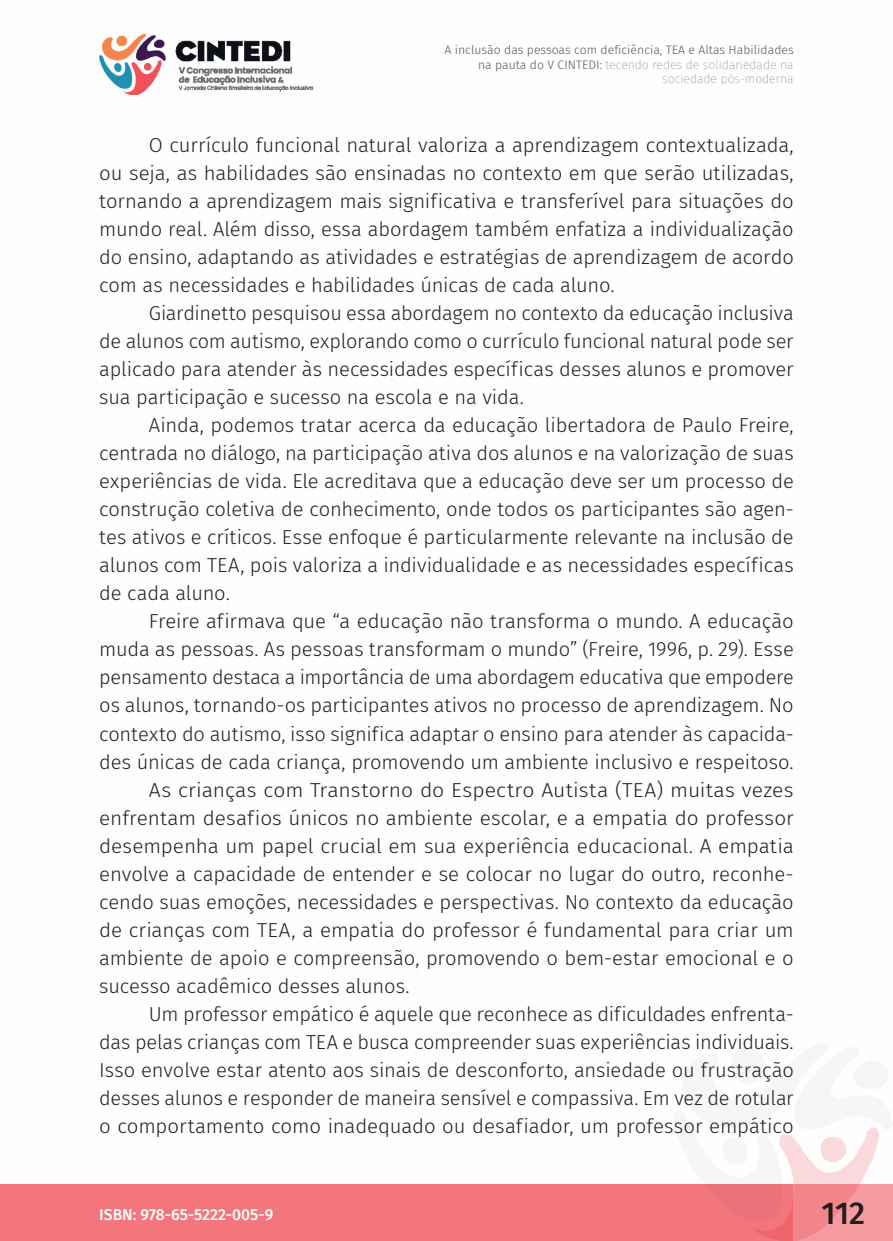
<style>
.page{position:relative;width:893px;height:1241px;background:#fff}
.page>*{position:absolute;margin:0;border:0;box-sizing:border-box;transform-origin:0 0}
.t1{font:500 31.5px "Fira Sans";color:#231f20}
._6_CORPO{font:300 20.12px/28px "Fira Sans";letter-spacing:-.005em;color:#231f20;text-align:justify}
._6_CORPO-2{font:300 20.12px/28px "Fira Sans";letter-spacing:-.005em;color:#231f20;text-align:justify;scale:1.05 1}
.t2{font:500 15.75px "Fira Sans";color:#fff}
.t3{font:300 12.25px/14.7px "Fira Sans";color:#57585a;text-align:right}
.s1{font-weight:100}
</style>
<div class="page">
<div style="left:0;top:1184px;width:794px;height:56px;background:#f2767c"></div>
<img style="left:99px;top:33px;width:214px;height:61px">
<svg style="left:688px;top:1049px;width:205px;height:191px"></svg>
<p class="t3" style="left:444px;top:42px;width:351px">A inclusão das pessoas com deficiência, TEA e Altas Habilidades na pauta do V CINTEDI: <span class="s1">tecendo redes de solidariedade na sociedade pós-moderna</span></p>
<p class="_6_CORPO" style="left:99px;top:131px;width:696px;text-indent:50px">O currículo funcional natural valoriza a aprendizagem contextualizada, ou seja, as habilidades são ensinadas no contexto em que serão utilizadas, tornando a aprendizagem mais significativa e transferível para situações do mundo real. Além disso, essa abordagem também enfatiza a individualização do ensino, adaptando as atividades e estratégias de aprendizagem de acordo com as necessidades e habilidades únicas de cada aluno.</p>
<p class="_6_CORPO" style="left:99px;top:299px;width:696px;text-indent:50px">Giardinetto pesquisou essa abordagem no contexto da educação inclusiva de alunos com autismo, explorando como o currículo funcional natural pode ser aplicado para atender às necessidades específicas desses alunos e promover sua participação e sucesso na escola e na vida.</p>
<p class="_6_CORPO" style="left:99px;top:411px;width:696px;text-indent:50px">Ainda, podemos tratar acerca da educação libertadora de Paulo Freire, centrada no diálogo, na participação ativa dos alunos e na valorização de suas experiências de vida. Ele acreditava que a educação deve ser um processo de construção coletiva de conhecimento, onde todos os participantes são agen&shy;tes ativos e críticos. Esse enfoque é particularmente relevante na inclusão de alunos com TEA, pois valoriza a individualidade e as necessidades específicas de cada aluno.</p>
<p class="_6_CORPO" style="left:99px;top:607px;width:696px;text-indent:50px">Freire afirmava que “a educação não transforma o mundo. A educação muda as pessoas. As pessoas transformam o mundo” (Freire, 1996, p. 29). Esse pensamento destaca a importância de uma abordagem educativa que empodere os alunos, tornando-os participantes ativos no processo de aprendizagem. No contexto do autismo, isso significa adaptar o ensino para atender às capacida&shy;des únicas de cada criança, promovendo um ambiente inclusivo e respeitoso.</p>
<p class="_6_CORPO-2" style="left:99px;top:775px;width:663px;text-indent:50px">As crianças com Transtorno do Espectro Autista (TEA) muitas vezes enfrentam desafios únicos no ambiente escolar, e a empatia do professor desempenha um papel crucial em sua experiência educacional. A empatia envolve a capacidade de entender e se colocar no lugar do outro, reconhe&shy;cendo suas emoções, necessidades e perspectivas. No contexto da educação de crianças com TEA, a empatia do professor é fundamental para criar um ambiente de apoio e compreensão, promovendo o bem-estar emocional e o sucesso acadêmico desses alunos.</p>
<p class="_6_CORPO" style="left:99px;top:999px;width:696px;text-indent:50px">Um professor empático é aquele que reconhece as dificuldades enfrenta&shy;das pelas crianças com TEA e busca compreender suas experiências individuais.<br>Isso envolve estar atento aos sinais de desconforto, ansiedade ou frustração desses alunos e responder de maneira sensível e compassiva. Em vez de rotular o comportamento como inadequado ou desafiador, um professor empático</p>
<p class="t2" style="left:99px;top:1201px;width:176px">ISBN: 978-65-5222-005-9</p>
<h1 class="t1" style="left:821px;top:1187px;width:45px">112</h1>
</div>
